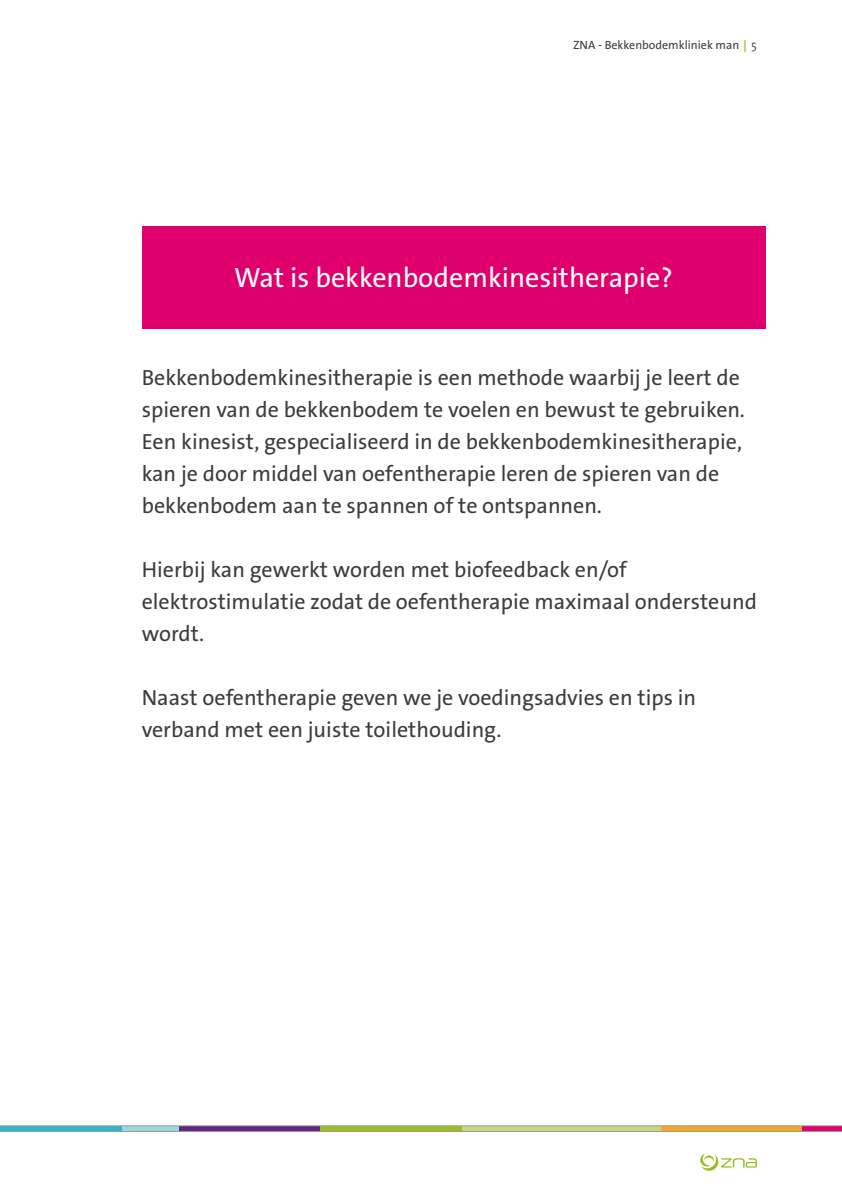
<style>
.page{position:relative;width:842px;height:1191px;background:#fff}
.page>*{position:absolute;margin:0;border:0;box-sizing:border-box;transform-origin:0 0}
.t1{font:28px "The Sans Os F";color:#fff}
.t2{font:22px/32px "The Sans Os F";color:#3c3c3b}
.t3{font:12px "The Sans Os F";color:#3c3c3b}
.s1{font-weight:700;color:#a2c73a}
.s2{font-weight:300}
</style>
<div class="page">
<svg style="left:0;top:1125px;width:842px;height:6px;background:#a1a27e"></svg>
<svg style="left:700px;top:1153px;width:57px;height:17px"></svg>
<div style="left:142px;top:227px;width:623px;height:102px;background:#df006e"></div>
<p class="t3" style="left:573px;top:37px;width:185px">ZNA - Bekkenbodemkliniek man<span class="s1">↕</span><span class="s2">5</span></p>
<p class="t1" style="left:234px;top:259px;width:440px">Wat is bekkenbodemkinesitherapie?</p>
<p class="t2" style="left:142px;top:362px;width:605px">Bekkenbodemkinesitherapie is een methode waarbij je leert de spieren van de bekkenbodem te voelen en bewust te gebruiken.<br>Een kinesist, gespecialiseerd in de bekkenbodemkinesitherapie, kan je door middel van oefentherapie leren de spieren van de bekkenbodem aan te spannen of te ontspannen.</p>
<p class="t2" style="left:142px;top:554px;width:617px">Hierbij kan gewerkt worden met biofeedback en/of elektrostimulatie zodat de oefentherapie maximaal ondersteund wordt.</p>
<p class="t2" style="left:142px;top:682px;width:556px">Naast oefentherapie geven we je voedingsadvies en tips in verband met een juiste toilethouding.</p>
</div>
